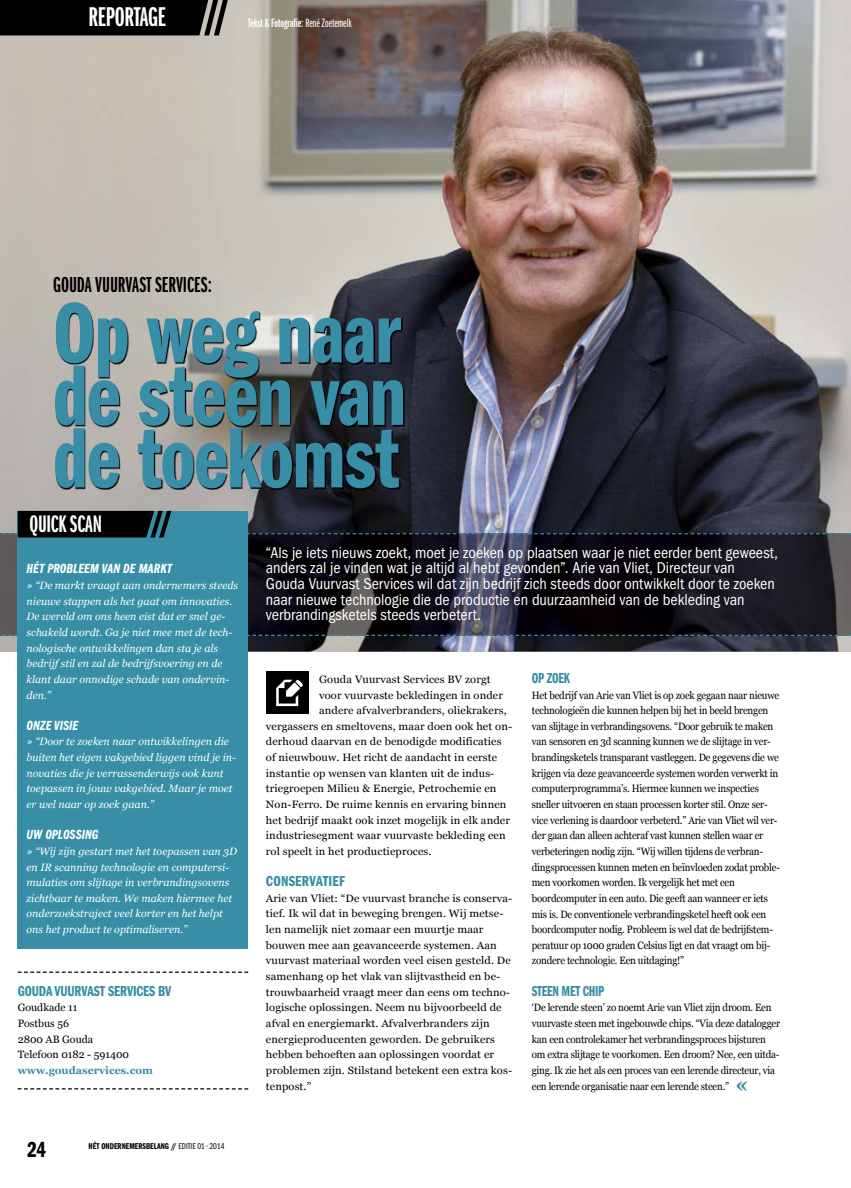
<style>
.page{position:relative;width:851px;height:1188px;background:#fff}
.page>*{position:absolute;margin:0;border:0;box-sizing:border-box;transform-origin:0 0}
.t1{font:88.75px/62.5px "ITC Franklin Gothic Std Dm Cp";letter-spacing:-.01em;color:#378ea6;text-align:justify}
.t2{font:28.12px "ITC Franklin Gothic Std Dm X Cp";letter-spacing:-.015em;color:#fff}
.t3{font:24.75px "ITC Franklin Gothic Std Dm X Cp";letter-spacing:-.01em;color:#fff}
.t4{font:22.5px "ITC Franklin Gothic Std Dm X Cp";color:#000}
.t5{font:22.5px "ITC Franklin Gothic Std Dm Cp";color:#000}
.t6{font:condensed 16.25px/15.6px "ITC Franklin Gothic Std";letter-spacing:-.005em;color:#fff}
.t7{font:15px "ITC Franklin Gothic Std Dm Cp";letter-spacing:-.01em;color:#378ea6}
.t8{font:15px "ITC Franklin Gothic Std Dm Cp";letter-spacing:-.01em;color:#378ea6;scale:.92 1}
.t9{font:15px "ITC Franklin Gothic Std Dm Cp";letter-spacing:.01em;color:#378ea6;scale:1.05 1}
.t10{font:13.75px "ITC Franklin Gothic Std Dm Cp It";color:#fff}
.t11{font:12.5px "ITC Franklin Gothic Std Dm X Cp";color:#fff}
.t12{font:10.62px/15.6px "Georgia";letter-spacing:-.02em;color:#000;scale:.92 1}
.t13{font:10.62px/15.6px "Georgia";letter-spacing:.01em;color:#000;scale:1.05 1}
.t14{font:italic 10.62px/15.6px "Georgia";color:#fff}
.t15{font:10.62px/15.6px "Georgia";color:#000}
.t16{font:700 10.62px "Georgia";color:#378ea6}
.t17{font:8.75px "ITC Franklin Gothic Std Dm Cp";color:#000}
.s1{font-family:"ITC Franklin Gothic Std Bk X Cp"}
.s2{font-family:"ITC Franklin Gothic Std Bk Cp"}
.s3{font-weight:700;font-size:22.5px;color:#378ea6}
</style>
<div class="page">
<img style="left:0;top:0;width:850px;height:651px">
<img style="left:0;top:537px;width:850px;height:98px">
<svg style="left:2px;top:634px;width:848px;height:1px"></svg>
<svg style="left:18px;top:1088px;width:230px;height:1px"></svg>
<svg style="left:18px;top:971px;width:230px;height:1px"></svg>
<img style="left:56px;top:303px;width:348px;height:186px">
<div style="left:266px;top:671px;width:42px;height:43px;background:#000"></div>
<svg style="left:276px;top:679px;width:27px;height:27px"></svg>
<div style="left:18px;top:510px;width:230px;height:438px;background:#378ea6"></div>
<svg style="left:0;top:510px;width:850px;height:27px;background:#2f3b46"></svg>
<svg style="left:0;top:0;width:230px;height:35px;background:#0d0d0c"></svg>
<h2 class="t2" style="left:89px;top:2px;width:79px">REPORTAGE</h2>
<p class="t11" style="left:248px;top:16px;width:105px">TEKST &amp; FOTOGRAFIE<span class="s1">: René Zoetemelk</span></p>
<h3 class="t4" style="left:53px;top:272px;width:160px">GOUDA VUURVAST SERVICES:</h3>
<h1 class="t1" style="left:53px;top:303px;width:354px">OP WEG NAAR DE STEEN VAN DE TOEKOMST</h1>
<h3 class="t3" style="left:30px;top:510px;width:74px">QUICK SCAN</h3>
<p class="t10" style="left:27px;top:561px;width:147px">HÉT PROBLEEM VAN DE MARKT</p>
<p class="t14" style="left:27px;top:577px;width:213px">» “De markt vraagt aan ondernemers steeds nieuwe stappen als het gaat om innovaties.<br>De wereld om ons heen eist dat er snel ge&shy;schakeld wordt. Ga je niet mee met de tech&shy;nologische ontwikkelingen dan sta je als bedrijf stil en zal de bedrijfsvoering en de klant daar onnodige schade van ondervin&shy;den.”</p>
<p class="t10" style="left:27px;top:717px;width:53px">ONZE VISIE</p>
<p class="t14" style="left:27px;top:733px;width:211px">» “Door te zoeken naar ontwikkelingen die buiten het eigen vakgebied liggen vind je in&shy;novaties die je verrassenderwijs ook kunt toepassen in jouw vakgebied. Maar je moet er wel naar op zoek gaan.”</p>
<p class="t10" style="left:27px;top:826px;width:73px">UW OPLOSSING</p>
<p class="t14" style="left:27px;top:843px;width:212px">» “Wij zijn gestart met het toepassen van 3D en IR scanning technologie en computersi&shy;mulaties om slijtage in verbrandingsovens zichtbaar te maken. We maken hiermee het onderzoekstraject veel korter en het helpt ons het product te optimaliseren.”</p>
<h3 class="t7" style="left:18px;top:982px;width:155px">GOUDA VUURVAST SERVICES BV</h3>
<p class="t15" style="left:18px;top:999px;width:113px">Goudkade 11<br>Postbus 56<br>2800 AB Gouda<br>Telefoon 0182 - 591400</p>
<p class="t16" style="left:18px;top:1062px;width:137px">www.goudaservices.com</p>
<h3 class="t5" style="left:27px;top:1137px;width:20px">24</h3>
<p class="t17" style="left:89px;top:1140px;width:137px">HÉT ONDERNEMERSBELANG // <span class="s2">editie 01 • 2014</span></p>
<p class="t6" style="left:266px;top:544px;width:513px">“Als je iets nieuws zoekt, moet je zoeken op plaatsen waar je niet eerder bent geweest, anders zal je vinden wat je altijd al hebt gevonden”. Arie van Vliet, Directeur van Gouda Vuurvast Services wil dat zijn bedrijf zich steeds door ontwikkelt door te zoeken naar nieuwe technologie die de productie en duurzaamheid van de bekleding van verbrandingsketels steeds verbetert.</p>
<p class="t13" style="left:319px;top:671px;width:165px">Gouda Vuurvast Services BV zorgt</p>
<p class="t13" style="left:319px;top:687px;width:177px">voor vuurvaste bekledingen in onder</p>
<p class="t13" style="left:319px;top:702px;width:180px">andere afvalverbranders, oliekrakers,</p>
<p class="t13" style="left:266px;top:718px;width:236px">vergassers en smeltovens, maar doen ook het on-</p>
<p class="t13" style="left:266px;top:734px;width:226px">derhoud daarvan en de benodigde modificaties</p>
<p class="t13" style="left:266px;top:749px;width:222px">of nieuwbouw. Het richt de aandacht in eerste</p>
<p class="t13" style="left:266px;top:765px;width:219px">instantie op wensen van klanten uit de indus-</p>
<p class="t13" style="left:266px;top:780px;width:221px">triegroepen Milieu &amp; Energie, Petrochemie en</p>
<p class="t13" style="left:266px;top:796px;width:230px">Non-Ferro. De ruime kennis en ervaring binnen</p>
<p class="t13" style="left:266px;top:812px;width:234px">het bedrijf maakt ook inzet mogelijk in elk ander</p>
<p class="t13" style="left:266px;top:827px;width:230px">industriesegment waar vuurvaste bekleding een</p>
<p class="t13" style="left:266px;top:843px;width:159px">rol speelt in het productieproces.</p>
<h3 class="t9" style="left:266px;top:872px;width:77px">CONSERVATIEF</h3>
<p class="t13" style="left:266px;top:890px;width:236px">Arie van Vliet: “De vuurvast branche is conserva&shy;tief. Ik wil dat in beweging brengen. Wij metse&shy;len namelijk niet zomaar een muurtje maar bouwen mee aan geavanceerde systemen. Aan vuurvast materiaal worden veel eisen gesteld. De samenhang op het vlak van slijtvastheid en be&shy;trouwbaarheid vraagt meer dan eens om techno&shy;logische oplossingen. Neem nu bijvoorbeeld de afval en energiemarkt. Afvalverbranders zijn energieproducenten geworden. De gebruikers hebben behoeften aan oplossingen voordat er problemen zijn. Stilstand betekent een extra kos&shy;tenpost.”</p>
<h3 class="t8" style="left:531px;top:669px;width:43px">OP ZOEK</h3>
<p class="t12" style="left:531px;top:687px;width:271px">Het bedrijf van Arie van Vliet is op zoek gegaan naar nieuwe technologieën die kunnen helpen bij het in beeld brengen van slijtage in verbrandingsovens. “Door gebruik te maken van sensoren en 3d scanning kunnen we de slijtage in ver&shy;brandingsketels transparant vastleggen. De gegevens die we krijgen via deze geavanceerde systemen worden verwerkt in computerprogramma’s. Hiermee kunnen we inspecties sneller uitvoeren en staan processen korter stil. Onze ser&shy;vice verlening is daardoor verbeterd.” Arie van Vliet wil ver&shy;der gaan dan alleen achteraf vast kunnen stellen waar er verbeteringen nodig zijn. “Wij willen tijdens de verbran&shy;dingsprocessen kunnen meten en beïnvloeden zodat proble&shy;men voorkomen worden. Ik vergelijk het met een boordcomputer in een auto. Die geeft aan wanneer er iets mis is. De conventionele verbrandingsketel heeft ook een boordcomputer nodig. Probleem is wel dat de bedrijfstem&shy;peratuur op 1000 graden Celsius ligt en dat vraagt om bij&shy;zondere technologie. Een uitdaging!”</p>
<h3 class="t8" style="left:531px;top:982px;width:80px">STEEN MET CHIP</h3>
<p class="t12" style="left:531px;top:999px;width:271px">‘De lerende steen’ zo noemt Arie van Vliet zijn droom. Een vuurvaste steen met ingebouwde chips. “Via deze datalogger kan een controlekamer het verbrandingsproces bijsturen om extra slijtage te voorkomen. Een droom? Nee, een uitda&shy;ging. Ik zie het als een proces van een lerende directeur, via een lerende organisatie naar een lerende steen.” <span class="s3">«</span></p>
</div>
